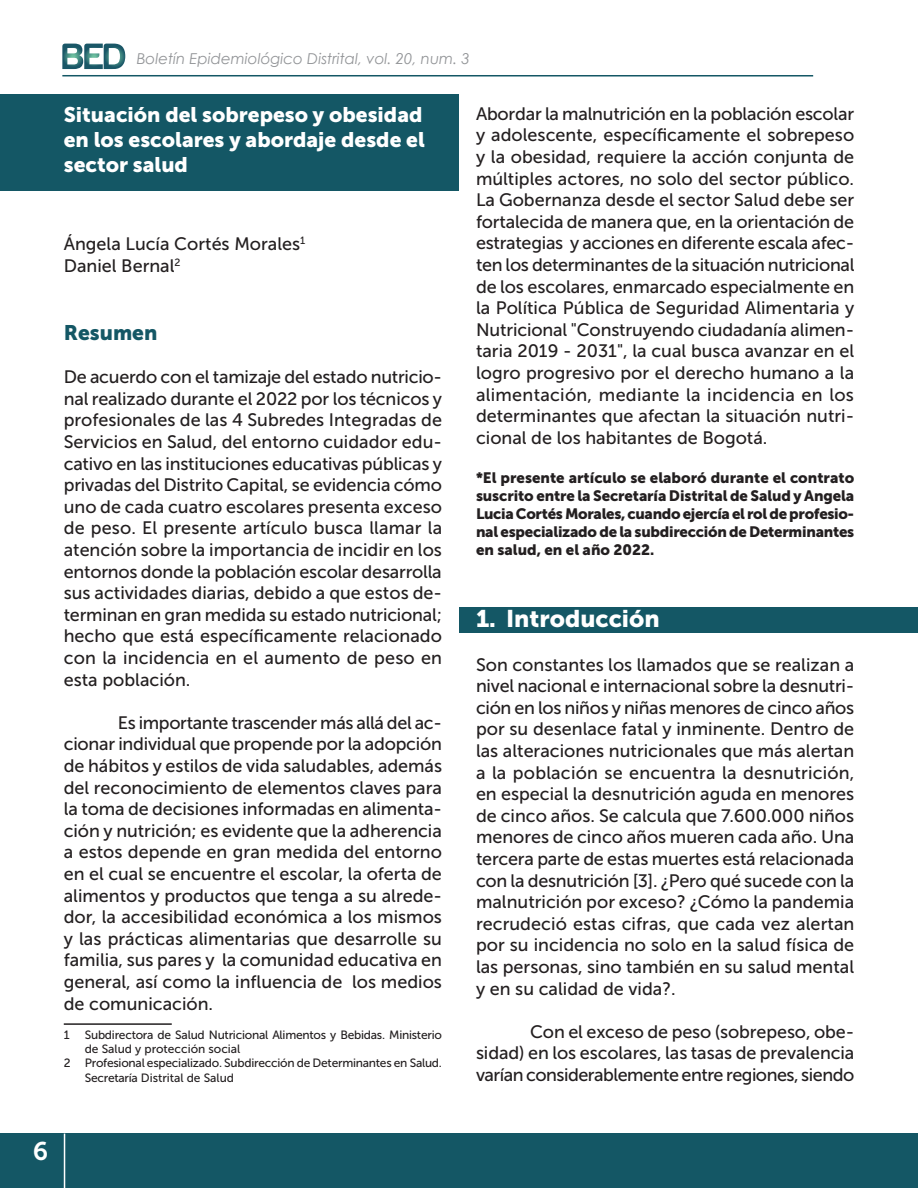
<style>
.page{position:relative;width:918px;height:1188px;background:#fff}
.page>*{position:absolute;margin:0;border:0;box-sizing:border-box;transform-origin:0 0}
.t1{font:25.5px "Museo Sans 700";color:#fff}
.t2{font:24px "Museo Sans 900";color:#fff}
.TITULOS_NUMERACIÓN{font:21px/25.2px "Museo Sans 900";color:#fff;text-align:justify}
.SUBTITULOS{font:21px "Museo Sans 900";color:#145765}
.CUERPO_DE_TEXTO{font:18px/21.6px "Museo Sans 500";color:#231f20;text-align:justify}
.CUERPO_DE_TEXTO-2{font:15px/18px "Museo Sans 900";letter-spacing:-.015em;color:#231f20;text-align:justify}
.t3{font:italic 15px "Century Gothic";color:#939598}
.Citas{font:12px/14.4px "Museo Sans 500";letter-spacing:-.02em;color:#231f20}
</style>
<div class="page">
<div style="left:0;top:1134px;width:918px;height:54px;background:#145765"></div>
<hr style="left:62px;top:75px;width:751px;height:2px;background:#145765">
<svg style="left:62px;top:44px;width:63px;height:25px"></svg>
<hr style="left:64px;top:1134px;width:1px;height:54px;background:#fff">
<div style="left:459px;top:607px;width:459px;height:26px;background:#145765"></div>
<div style="left:0;top:95px;width:459px;height:96px;background:#145765"></div>
<hr style="left:64px;top:1023px;width:108px;height:2px;background:#231f20">
<p class="t3" style="left:137px;top:48px;width:334px">Boletín Epidemiológico Distrital, vol. 20, num. 3</p>
<p class="TITULOS_NUMERACIÓN" style="left:64px;top:102px;width:363px">Situación del sobrepeso y obesidad en los escolares y abordaje desde el sector salud</p>
<p class="CUERPO_DE_TEXTO" style="left:64px;top:233px;width:243px">Ángela Lucía Cortés Morales<sup>1</sup></p>
<p class="CUERPO_DE_TEXTO" style="left:64px;top:255px;width:118px">Daniel Bernal<sup>2</sup></p>
<p class="SUBTITULOS" style="left:64px;top:321px;width:95px">Resumen</p>
<p class="CUERPO_DE_TEXTO" style="left:64px;top:366px;width:380px">De acuerdo con el tamizaje del estado nutricio&shy;nal realizado durante el 2022 por los técnicos y profesionales de las 4 Subredes Integradas de Servicios en Salud, del entorno cuidador edu&shy;cativo en las instituciones educativas públicas y privadas del Distrito Capital, se evidencia cómo uno de cada cuatro escolares presenta exceso de peso. El presente artículo busca llamar la atención sobre la importancia de incidir en los entornos donde la población escolar desarrolla sus actividades diarias, debido a que estos de&shy;terminan en gran medida su estado nutricional; hecho que está específicamente relacionado con la incidencia en el aumento de peso en esta población.</p>
<p class="CUERPO_DE_TEXTO" style="left:64px;top:712px;width:380px;text-indent:54px">Es importante trascender más allá del ac&shy;cionar individual que propende por la adopción de hábitos y estilos de vida saludables, además del reconocimiento de elementos claves para la toma de decisiones informadas en alimenta&shy;ción y nutrición; es evidente que la adherencia a estos depende en gran medida del entorno en el cual se encuentre el escolar, la oferta de alimentos y productos que tenga a su alrede&shy;dor, la accesibilidad económica a los mismos y las prácticas alimentarias que desarrolle su familia, sus pares y la comunidad educativa en general, así como la influencia de los medios de comunicación.</p>
<p class="Citas" style="left:64px;top:1027px;width:7px">1</p>
<p class="Citas" style="left:85px;top:1027px;width:359px">Subdirectora de Salud Nutricional Alimentos y Bebidas. Ministerio de Salud y protección social</p>
<p class="Citas" style="left:85px;top:1056px;width:359px;text-indent:-21px">2 Profesional especializado. Subdirección de Determinantes en Salud.<br>Secretaría Distrital de Salud</p>
<p class="CUERPO_DE_TEXTO" style="left:476px;top:103px;width:380px">Abordar la malnutrición en la población escolar y adolescente, específicamente el sobrepeso y la obesidad, requiere la acción conjunta de múltiples actores, no solo del sector público.<br>La Gobernanza desde el sector Salud debe ser fortalecida de manera que, en la orientación de estrategias y acciones en diferente escala afec&shy;ten los determinantes de la situación nutricional de los escolares, enmarcado especialmente en la Política Pública de Seguridad Alimentaria y Nutricional "Construyendo ciudadanía alimen&shy;taria 2019 - 2031", la cual busca avanzar en el logro progresivo por el derecho humano a la alimentación, mediante la incidencia en los determinantes que afectan la situación nutri&shy;cional de los habitantes de Bogotá.</p>
<p class="CUERPO_DE_TEXTO-2" style="left:476px;top:469px;width:380px">*El presente artículo se elaboró durante el contrato suscrito entre la Secretaría Distrital de Salud y Angela Lucia Cortés Morales, cuando ejercía el rol de profesio&shy;nal especializado de la subdirección de Determinantes en salud, en el año 2022.</p>
<p class="t2" style="left:476px;top:605px;width:185px">1. Introducción</p>
<p class="CUERPO_DE_TEXTO" style="left:476px;top:654px;width:380px">Son constantes los llamados que se realizan a nivel nacional e internacional sobre la desnutri&shy;ción en los niños y niñas menores de cinco años por su desenlace fatal y inminente. Dentro de las alteraciones nutricionales que más alertan a la población se encuentra la desnutrición, en especial la desnutrición aguda en menores de cinco años. Se calcula que 7.600.000 niños menores de cinco años mueren cada año. Una tercera parte de estas muertes está relacionada con la desnutrición [3]. ¿Pero qué sucede con la malnutrición por exceso? ¿Cómo la pandemia recrudeció estas cifras, que cada vez alertan por su incidencia no solo en la salud física de las personas, sino también en su salud mental y en su calidad de vida?.</p>
<p class="CUERPO_DE_TEXTO" style="left:476px;top:1021px;width:380px;text-indent:54px">Con el exceso de peso (sobrepeso, obe&shy;sidad) en los escolares, las tasas de prevalencia varían considerablemente entre regiones, siendo</p>
<h1 class="t1" style="left:33px;top:1137px;width:17px">6</h1>
</div>
